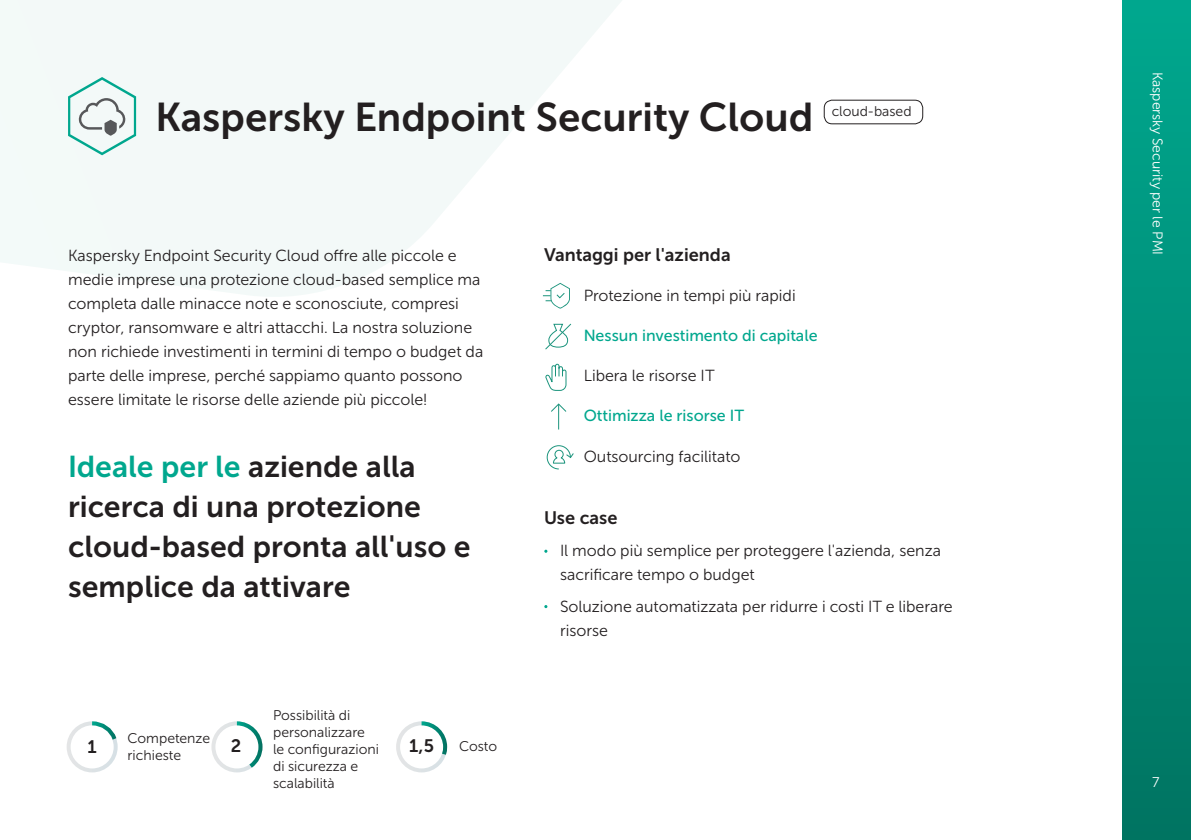
<style>
.page{position:relative;width:1191px;height:840px;background:#fff}
.page>*{position:absolute;margin:0;border:0;box-sizing:border-box;transform-origin:0 0}
.t1{font:40px "Museo Sans Cyrl 700";color:#231f20}
.t2{font:30px/40px "Museo Sans Cyrl 700";color:#231f20}
.t3{font:18px "Museo Sans Cyrl 700";color:#231f20}
.t4{font:16px/24px "Museo Sans Cyrl 300";color:#231f20}
.t5{font:16px "Museo Sans Cyrl 500";color:#00a78e}
.t6{font:14px/16.8px "Museo Sans Cyrl 300";color:#231f20}
.t7{font:14px "Museo Sans Cyrl 300";color:#fff}
.s1{color:#00a78e}
</style>
<div class="page">
<div style="left:1123px;top:0;width:68px;height:839px;background:linear-gradient(to bottom,#00a78e,#007461)"></div>
<svg style="left:0;top:0;width:863px;height:297px"></svg>
<svg style="left:543px;top:283px;width:27px;height:25px"></svg>
<svg style="left:545px;top:323px;width:26px;height:27px"></svg>
<svg style="left:545px;top:363px;width:22px;height:28px"></svg>
<svg style="left:551px;top:403px;width:16px;height:26px"></svg>
<svg style="left:546px;top:445px;width:28px;height:24px"></svg>
<div style="left:823px;top:100px;width:100px;height:24px;border:1px solid #231f20;border-radius:8px"></div>
<div style="left:67px;top:721px;width:51px;height:51px;border:4px solid #fff;border-radius:50%"></div>
<svg style="left:88px;top:721px;width:30px;height:22px"></svg>
<div style="left:396px;top:721px;width:51px;height:51px;border:4px solid #fff;border-radius:50%"></div>
<svg style="left:417px;top:721px;width:31px;height:37px"></svg>
<div style="left:211px;top:721px;width:51px;height:51px;border:4px solid #fff;border-radius:50%"></div>
<svg style="left:233px;top:721px;width:30px;height:50px"></svg>
<svg style="left:68px;top:77px;width:68px;height:78px"></svg>
<h1 class="t1" style="left:155px;top:95px;width:659px">Kaspersky Endpoint Security Cloud</h1>
<p class="t6" style="left:831px;top:103px;width:81px">cloud-based</p>
<p class="t4" style="left:68px;top:243px;width:417px">Kaspersky Endpoint Security Cloud offre alle piccole e medie imprese una protezione cloud-based semplice ma completa dalle minacce note e sconosciute, compresi cryptor, ransomware e altri attacchi. La nostra soluzione non richiede investimenti in termini di tempo o budget da parte delle imprese, perché sappiamo quanto possono essere limitate le risorse delle aziende più piccole!</p>
<h2 class="t2" style="left:68px;top:446px;width:404px"><span class="s1">Ideale per le</span> aziende alla ricerca di una protezione cloud-based pronta all'uso e semplice da attivare</h2>
<p class="t6" style="left:273px;top:706px;width:107px">Possibilità di personalizzare le configurazioni di sicurezza e scalabilità</p>
<p class="t6" style="left:128px;top:729px;width:84px">Competenze richieste</p>
<p class="t3" style="left:87px;top:736px;width:11px">1</p>
<p class="t3" style="left:231px;top:735px;width:12px">2</p>
<p class="t3" style="left:409px;top:735px;width:26px">1,5</p>
<p class="t6" style="left:459px;top:737px;width:39px">Costo</p>
<p class="t3" style="left:544px;top:245px;width:188px">Vantaggi per l'azienda</p>
<p class="t4" style="left:584px;top:284px;width:213px">Protezione in tempi più rapidi</p>
<p class="t5" style="left:584px;top:327px;width:235px">Nessun investimento di capitale</p>
<p class="t4" style="left:584px;top:364px;width:132px">Libera le risorse IT</p>
<p class="t5" style="left:584px;top:407px;width:162px">Ottimizza le risorse IT</p>
<p class="t4" style="left:584px;top:444px;width:158px">Outsourcing facilitato</p>
<p class="t3" style="left:544px;top:507px;width:75px">Use case</p>
<p class="t4" style="left:560px;top:538px;width:382px">Il modo più semplice per proteggere l'azienda, senza sacrificare tempo o budget</p>
<p class="t4" style="left:560px;top:594px;width:394px">Soluzione automatizzata per ridurre i costi IT e liberare risorse</p>
<p class="t7" style="left:1165px;top:72px;width:185px;rotate:90deg">Kaspersky Security per le PMI</p>
<p class="t7" style="left:1152px;top:774px;width:9px">7</p>
</div>
